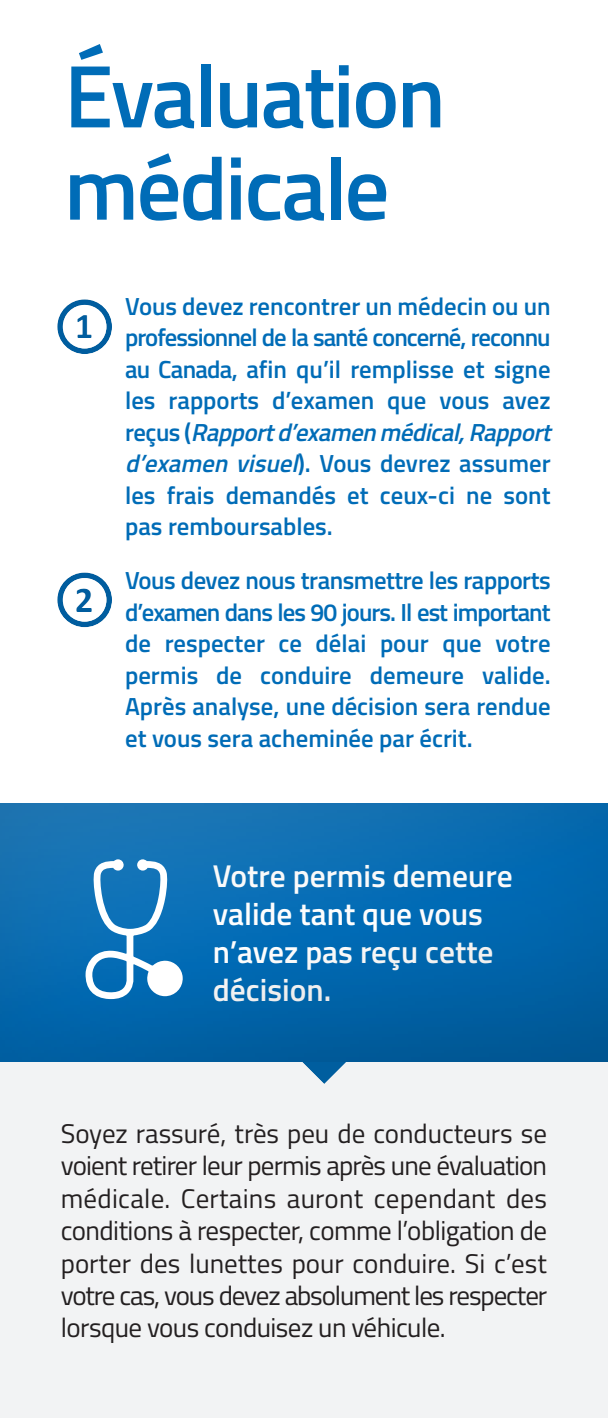
<style>
.page{position:relative;width:608px;height:1418px;background:#fff}
.page>*{position:absolute;margin:0;border:0;box-sizing:border-box;transform-origin:0 0}
.t1{font:600 88.88px/92.2px "Titillium";letter-spacing:-.025em;color:#006cb7}
.t2{font:700 36.68px "Calibri";color:#006cb7}
.t3{font:600 31.5px/37.8px "Titillium";color:#fff}
.t4{font:27px/32.4px "Titillium";letter-spacing:-.02em;color:#231f20;text-align:justify}
.Liste_2{font:600 24.75px/31.5px "Titillium";color:#006cb7}
.s1{font-style:italic}
</style>
<div class="page">
<div style="left:0;top:1007px;width:608px;height:411px;background:#f2f3f4"></div>
<svg style="left:280px;top:1061px;width:84px;height:23px"></svg>
<div style="left:0;top:800px;width:608px;height:227px;background:#fff;opacity:.32"></div>
<div style="left:0;top:807px;width:608px;height:254px;background:#231f20;opacity:.39"></div>
<div style="left:53px;top:296px;width:88px;height:58px;background:#fff;opacity:.32"></div>
<div style="left:53px;top:569px;width:88px;height:59px;background:#fff;opacity:.32"></div>
<svg style="left:85px;top:859px;width:98px;height:140px"></svg>
<p class="t1" style="left:64px;top:46px;width:383px">Évaluation médicale</p>
<h2 class="t2" style="left:75px;top:302px;width:20px">1</h2>
<h2 class="t2" style="left:75px;top:576px;width:20px">2</h2>
<p class="Liste_2" style="left:125px;top:289px;width:434px">Vous devez rencontrer un médecin ou un professionnel de la santé concerné, reconnu au Canada, afin qu’il remplisse et signe les rapports d’examen que vous avez r e ç u s ( <span class="s1">Rapportd’examenmédical,Rapport d’examenvisuel</span>). Vous devrez assumer les frais demandés et ceux-ci ne sont pas remboursables.</p>
<p class="Liste_2" style="left:125px;top:563px;width:427px;text-align:justify">Vous devez nous transmettre les rapports d’examen dans les 90 jours. Il est important de respecter ce délai pour que votre permis de conduire demeure valide.<br>Après analyse, une décision sera rendue et vous sera acheminée par écrit.</p>
<p class="t3" style="left:213px;top:856px;width:301px">Votre permis demeure valide tant que vous n’avez pas reçu cette décision.</p>
<p class="t4" style="left:61px;top:1116px;width:488px">Soyez rassuré, très peu de conducteurs se voient retirer leur permis après une évaluation médicale. Certains auront cependant des conditions à respecter, comme l’obligation de porter des lunettes pour conduire. Si c’est votre cas, vous devez absolument les respecter lorsque vous conduisez un véhicule.</p>
</div>
